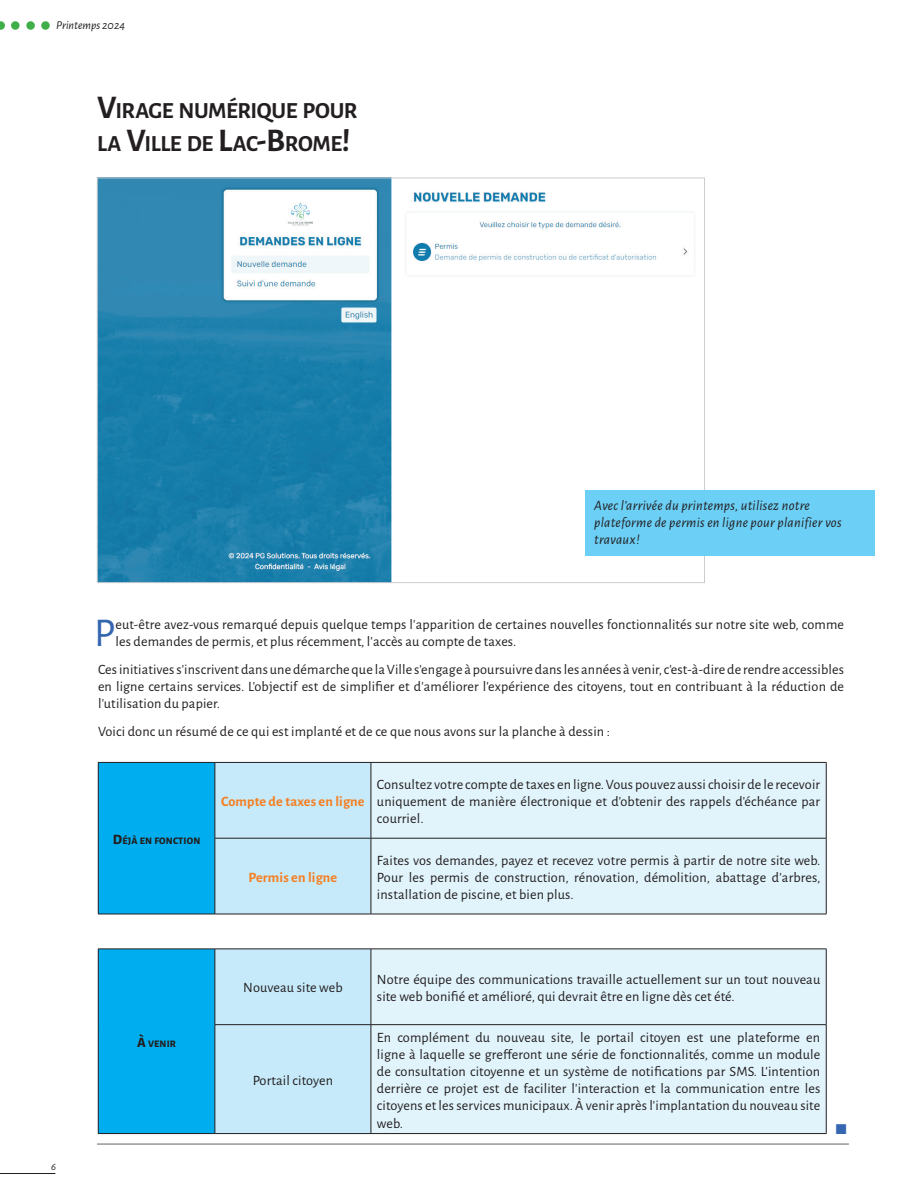
<style>
.page{position:relative;width:918px;height:1188px;background:#fff}
.page>*{position:absolute;margin:0;border:0;box-sizing:border-box;transform-origin:0 0}
.t1{font:40.95px "Alegreya Sans";color:#3566b1}
.t2{font:700 23.1px/33px "Alegreya Sans";letter-spacing:-.02em;color:#231f20}
.t3{font:14.25px/17.1px "Alegreya Sans";letter-spacing:.01em;color:#231f20;text-align:justify}
.t4{font:italic 14.25px/17.1px "Alegreya Sans";letter-spacing:.02em;color:#231f20}
.t5{font:700 14.25px "Alegreya Sans";letter-spacing:.01em;color:#f57f21}
.t6{font:14.25px "Zapf Dingbats ITC";color:#3566b1}
.t7{font:italic 12px "Alegreya Sans";color:#231f20}
.t8{font:italic 10.5px "Alegreya Sans";color:#231f20}
.t9{font:800 10.05px "Alegreya Sans";letter-spacing:.015em;color:#231f20}
.s1{font-size:33px}
.s2{font-size:14.25px}
</style>
<div class="page">
<hr style="left:0;top:1173px;width:55px;height:1px;background:#231f20">
<svg style="left:0;top:21px;width:5px;height:9px"></svg>
<div style="left:11px;top:21px;width:9px;height:9px;background:#40ae49;border-radius:50%"></div>
<div style="left:26px;top:21px;width:9px;height:9px;background:#40ae49;border-radius:50%"></div>
<div style="left:41px;top:21px;width:9px;height:9px;background:#40ae49;border-radius:50%"></div>
<hr style="left:97px;top:1144px;width:752px;height:1px;background:#636366">
<img style="left:99px;top:180px;width:589px;height:401px">
<div style="left:586px;top:490px;width:289px;height:66px;background:#6bcff6"></div>
<div style="left:98px;top:762px;width:117px;height:152px;background:#00aeef"></div>
<div style="left:216px;top:763px;width:155px;height:151px;background:#c6eafa"></div>
<div style="left:372px;top:763px;width:454px;height:151px;background:#e1f4fc"></div>
<hr style="left:98px;top:762px;width:117px;height:1px;background:#231f20">
<hr style="left:98px;top:763px;width:1px;height:75px;background:#231f20">
<hr style="left:371px;top:762px;width:456px;height:1px;background:#231f20">
<hr style="left:826px;top:763px;width:1px;height:75px;background:#231f20">
<hr style="left:98px;top:838px;width:1px;height:76px;background:#231f20">
<hr style="left:371px;top:838px;width:456px;height:1px;background:#231f20">
<hr style="left:826px;top:838px;width:1px;height:76px;background:#231f20">
<hr style="left:98px;top:914px;width:117px;height:1px;background:#231f20">
<hr style="left:371px;top:914px;width:456px;height:1px;background:#231f20">
<hr style="left:215px;top:762px;width:156px;height:1px;background:#231f20">
<hr style="left:215px;top:763px;width:1px;height:75px;background:#231f20">
<hr style="left:371px;top:763px;width:1px;height:75px;background:#231f20">
<hr style="left:215px;top:838px;width:156px;height:1px;background:#231f20">
<hr style="left:215px;top:838px;width:1px;height:76px;background:#231f20">
<hr style="left:371px;top:838px;width:1px;height:76px;background:#231f20">
<hr style="left:215px;top:914px;width:156px;height:1px;background:#231f20">
<div style="left:98px;top:949px;width:117px;height:185px;background:#00aeef"></div>
<div style="left:216px;top:950px;width:155px;height:183px;background:#c6eafa"></div>
<div style="left:372px;top:950px;width:454px;height:183px;background:#e1f4fc"></div>
<hr style="left:98px;top:949px;width:117px;height:1px;background:#231f20">
<hr style="left:98px;top:949px;width:1px;height:76px;background:#231f20">
<hr style="left:371px;top:949px;width:456px;height:1px;background:#231f20">
<hr style="left:826px;top:949px;width:1px;height:75px;background:#231f20">
<hr style="left:98px;top:1025px;width:1px;height:108px;background:#231f20">
<hr style="left:371px;top:1024px;width:456px;height:1px;background:#231f20">
<hr style="left:826px;top:1025px;width:1px;height:108px;background:#231f20">
<hr style="left:98px;top:1133px;width:117px;height:1px;background:#231f20">
<hr style="left:371px;top:1133px;width:456px;height:1px;background:#231f20">
<hr style="left:215px;top:949px;width:156px;height:1px;background:#231f20">
<hr style="left:215px;top:949px;width:1px;height:75px;background:#231f20">
<hr style="left:371px;top:949px;width:1px;height:75px;background:#231f20">
<hr style="left:215px;top:1024px;width:156px;height:1px;background:#231f20">
<hr style="left:215px;top:1025px;width:1px;height:108px;background:#231f20">
<hr style="left:371px;top:1025px;width:1px;height:108px;background:#231f20">
<hr style="left:215px;top:1133px;width:156px;height:1px;background:#231f20">
<p class="t7" style="left:56px;top:17px;width:71px">Printemps 2024</p>
<h2 class="t2" style="left:97px;top:92px;width:262px"><span class="s1">V</span>IRAGE NUMÉRIQUE POUR<br>LA <span class="s1">V</span>ILLE DE <span class="s1">L</span>AC<span class="s1">-B</span>ROME<span class="s1">!</span></h2>
<p class="t4" style="left:594px;top:496px;width:249px">Avec l’arrivée du printemps, utilisez notre plateforme de permis en ligne pour planifier vos travaux!</p>
<h1 class="t1" style="left:94px;top:605px;width:23px">P</h1>
<p class="t3" style="left:115px;top:615px;width:730px">eut-être avez-vous remarqué depuis quelque temps l’apparition de certaines nouvelles fonctionnalités sur notre site web, comme les demandes de permis, et plus récemment, l’accès au compte de taxes.</p>
<p class="t3" style="left:98px;top:660px;width:748px">Ces initiatives s’inscrivent dans une démarche que la Ville s’engage à poursuivre dans les années à venir, c’est-à-dire de rendre accessibles en ligne certains services. L’objectif est de simplifier et d’améliorer l’expérience des citoyens, tout en contribuant à la réduction de l’utilisation du papier.</p>
<p class="t3" style="left:98px;top:722px;width:514px">Voici donc un résumé de ce qui est implanté et de ce que nous avons sur la planche à dessin :</p>
<p class="t8" style="left:51px;top:1159px;width:6px">6</p>
<p class="t9" style="left:113px;top:833px;width:89px"><span class="s2">D</span>ÉJÀ EN FONCTION</p>
<p class="t5" style="left:221px;top:791px;width:145px">Compte de taxes en ligne</p>
<p class="t5" style="left:248px;top:867px;width:90px">Permis en ligne</p>
<p class="t3" style="left:377px;top:775px;width:445px">Consultez votre compte de taxes en ligne. Vous pouvez aussi choisir de le recevoir uniquement de manière électronique et d’obtenir des rappels d’échéance par courriel.</p>
<p class="t3" style="left:377px;top:851px;width:445px">Faites vos demandes, payez et recevez votre permis à partir de notre site web.<br>Pour les permis de construction, rénovation, démolition, abattage d’arbres, installation de piscine, et bien plus.</p>
<p class="t9" style="left:137px;top:1036px;width:40px"><span class="s2">À</span> VENIR</p>
<p class="t3" style="left:243px;top:979px;width:101px">Nouveau site web</p>
<p class="t3" style="left:377px;top:970px;width:445px">Notre équipe des communications travaille actuellement sur un tout nouveau site web bonifié et amélioré, qui devrait être en ligne dès cet été.</p>
<p class="t3" style="left:253px;top:1071px;width:82px">Portail citoyen</p>
<p class="t3" style="left:377px;top:1028px;width:445px">En complément du nouveau site, le portail citoyen est une plateforme en ligne à laquelle se grefferont une série de fonctionnalités, comme un module de consultation citoyenne et un système de notifications par SMS. L’intention derrière ce projet est de faciliter l’interaction et la communication entre les citoyens et les services municipaux. À venir après l’implantation du nouveau site web.</p>
<p class="t6" style="left:836px;top:1123px;width:12px">■</p>
</div>
